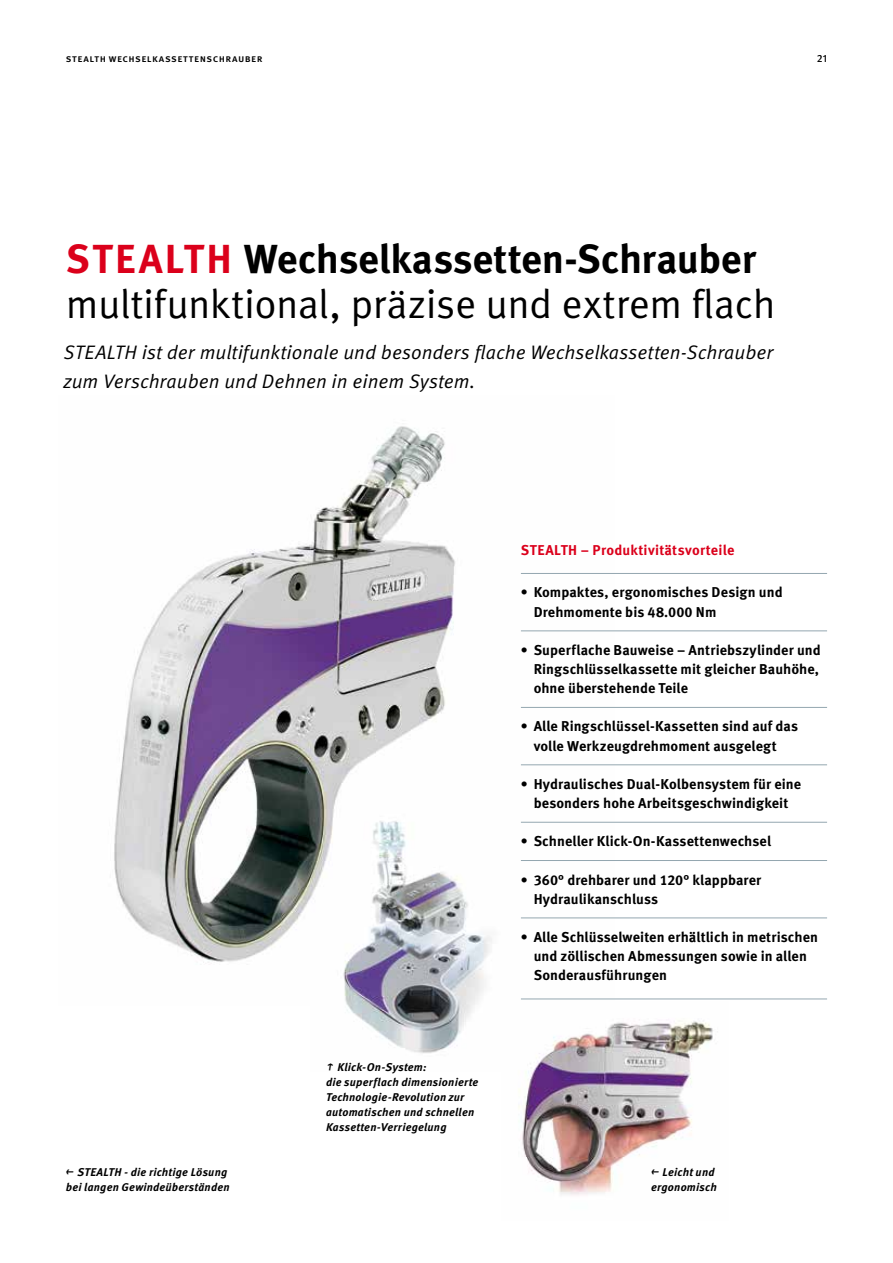
<style>
.page{position:relative;width:893px;height:1263px;background:#fff}
.page>*{position:absolute;margin:0;border:0;box-sizing:border-box;transform-origin:0 0}
.t1{font:40.5px/45px "Meta Pro";letter-spacing:-.01em;color:#000}
.t2{font:italic 19.5px/28.7px "Meta Pro";color:#000}
.t3{font:700 14.25px/19.2px "Meta Pro";letter-spacing:.005em;color:#000}
.t4{font:700 14.25px "Meta Pro";letter-spacing:.02em;color:#db001b}
.t5{font:italic 700 11.25px/15px "Meta Pro";letter-spacing:.02em;color:#000}
.t6{font:500 10.5px "Meta Pro";letter-spacing:.04em;color:#000}
.s1{font-weight:700;color:#db001b}
.s2{font-weight:700}
.s3{font-family:"Adelle Sans";font-weight:400;font-size:15px}
</style>
<div class="page">
<img style="left:518px;top:1020px;width:195px;height:175px">
<img style="left:114px;top:426px;width:500px;height:574px">
<img style="left:310px;top:805px;width:204px;height:248px">
<hr style="left:521px;top:573px;width:306px;height:1px;background:#94a7b0">
<hr style="left:521px;top:630px;width:306px;height:1px;background:#94a7b0">
<hr style="left:521px;top:707px;width:306px;height:1px;background:#94a7b0">
<hr style="left:521px;top:764px;width:306px;height:1px;background:#94a7b0">
<hr style="left:521px;top:822px;width:306px;height:1px;background:#94a7b0">
<hr style="left:521px;top:860px;width:306px;height:1px;background:#94a7b0">
<hr style="left:521px;top:917px;width:306px;height:1px;background:#94a7b0">
<hr style="left:521px;top:998px;width:306px;height:1px;background:#94a7b0">
<p class="t6" style="left:66px;top:51px;width:7px">STEA</p>
<p class="t6" style="left:90px;top:51px;width:174px">LTH Wechselkassettensch rauber</p>
<p class="t6" style="left:817px;top:51px;width:12px">21</p>
<h1 class="t1" style="left:66px;top:237px;width:711px"><span class="s1">STEALTH</span> <span class="s2">Wechselkassetten-Schrauber </span>multifunktional, präzise und extrem flach</h1>
<h2 class="t2" style="left:64px;top:339px;width:711px">STEALTH ist der multifunktionale und besonders flache Wechselkassetten-Schrauber zum Verschrauben und Dehnen in einem System.</h2>
<p class="t5" style="left:66px;top:1165px;width:165px"><span class="s3">b</span> STEALTH - die richtige Lösung bei langen Gewindeüberständen</p>
<p class="t5" style="left:326px;top:1060px;width:154px"><span class="s3">c</span> Klick-On-System:<br>die superflach dimensionierte<br>Technologie-Revolution zur automatischen und schnellen<br>Kassetten-Verriegelung</p>
<p class="t4" style="left:521px;top:541px;width:215px">STEALTH – Produktivitätsvorteile</p>
<p class="t3" style="left:534px;top:583px;width:250px;text-indent:-13px">• Kompaktes, ergonomisches Design und<br>Drehmomente bis 48.000 Nm</p>
<p class="t3" style="left:534px;top:641px;width:289px;text-align:justify;text-indent:-13px">• Superflache Bauweise – Antriebszylinder und Ringschlüsselkassette mit gleicher Bauhöhe, ohne überstehende Teile</p>
<p class="t3" style="left:521px;top:717px;width:279px;text-align:center">• Alle Ringschlüssel-Kassetten sind auf das volle Werkzeugdrehmoment ausgelegt</p>
<p class="t3" style="left:521px;top:775px;width:282px;text-align:center">• Hydraulisches Dual-Kolbensystem für eine besonders hohe Arbeitsgeschwindigkeit</p>
<p class="t3" style="left:521px;top:832px;width:252px">• Schneller Klick-On-Kassettenwechsel</p>
<p class="t3" style="left:534px;top:870px;width:229px;text-indent:-13px">• 360° drehbarer und 120° klappbarer<br>Hydraulikanschluss</p>
<p class="t3" style="left:534px;top:928px;width:286px;text-indent:-13px">• Alle Schlüsselweiten erhältlich in metrischen und zöllischen Abmessungen sowie in allen<br>Sonderausführungen</p>
<p class="t5" style="left:651px;top:1165px;width:67px"><span class="s3">b</span> Leicht und ergonomisch</p>
</div>
